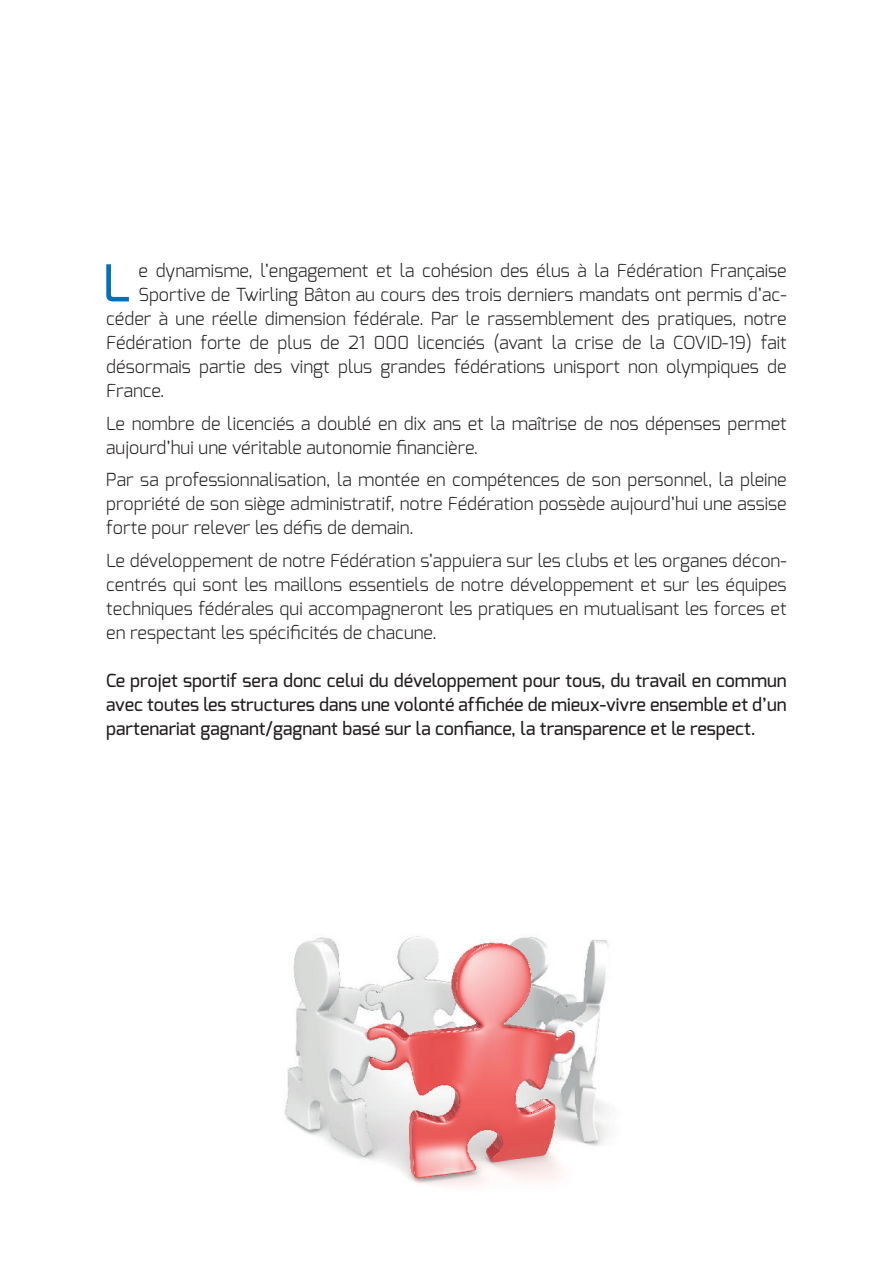
<style>
.page{position:relative;width:893px;height:1263px;background:#fff}
.page>*{position:absolute;margin:0;border:0;box-sizing:border-box;transform-origin:0 0}
.t1{font:500 50.85px "Exo";color:#0072bc}
.t2{font:300 18px/24px "Exo";color:#231f20;text-align:justify}
.t3{font:500 18px/24px "Exo";color:#231f20;text-align:justify}
</style>
<div class="page">
<img style="left:284px;top:936px;width:325px;height:250px">
<p class="t1" style="left:102px;top:250px;width:30px">L</p>
<p class="t2" style="left:139px;top:259px;width:650px">e dynamisme, l’engagement et la cohésion des élus à la Fédération Française</p>
<p class="t2" style="left:139px;top:283px;width:649px">Sportive de Twirling Bâton au cours des trois derniers mandats ont permis d’ac-</p>
<p class="t2" style="left:106px;top:307px;width:682px">céder à une réelle dimension fédérale. Par le rassemblement des pratiques, notre</p>
<p class="t2" style="left:106px;top:331px;width:682px">Fédération forte de plus de 21 000 licenciés (avant la crise de la COVID-19) fait</p>
<p class="t2" style="left:106px;top:355px;width:682px">désormais partie des vingt plus grandes fédérations unisport non olympiques de</p>
<p class="t2" style="left:106px;top:379px;width:60px">France.</p>
<p class="t2" style="left:106px;top:411px;width:682px">Le nombre de licenciés a doublé en dix ans et la maîtrise de nos dépenses permet aujourd’hui une véritable autonomie financière.</p>
<p class="t2" style="left:106px;top:468px;width:682px">Par sa professionnalisation, la montée en compétences de son personnel, la pleine propriété de son siège administratif, notre Fédération possède aujourd’hui une assise forte pour relever les défis de demain.</p>
<p class="t2" style="left:106px;top:548px;width:682px">Le développement de notre Fédération s’appuiera sur les clubs et les organes décon&shy;centrés qui sont les maillons essentiels de notre développement et sur les équipes techniques fédérales qui accompagneront les pratiques en mutualisant les forces et en respectant les spécificités de chacune.</p>
<p class="t3" style="left:106px;top:668px;width:682px">Ce projet sportif sera donc celui du développement pour tous, du travail en commun avec toutes les structures dans une volonté affichée de mieux-vivre ensemble et d’un partenariat gagnant/gagnant basé sur la confiance, la transparence et le respect.</p>
</div>
